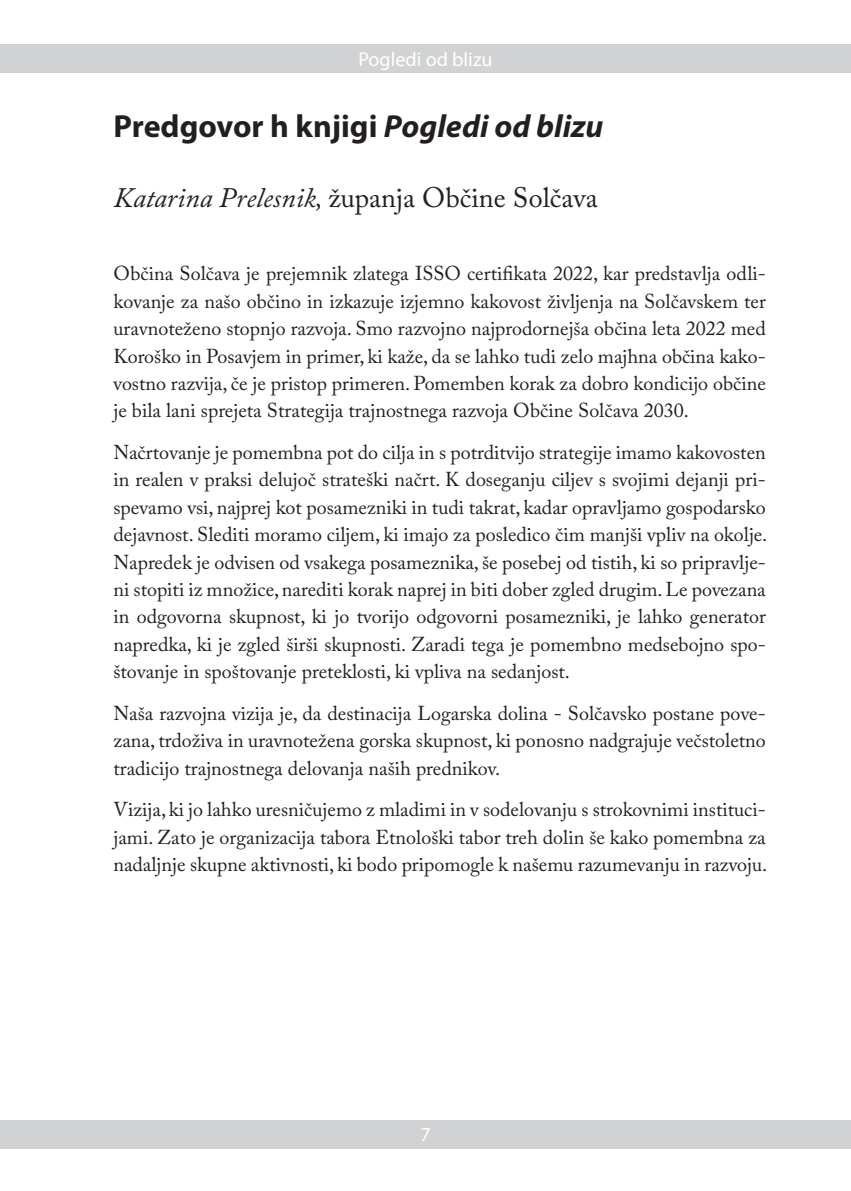
<style>
.page{position:relative;width:851px;height:1191px;background:#fff}
.page>*{position:absolute;margin:0;border:0;box-sizing:border-box;transform-origin:0 0}
.Naslov_1{font:700 32px "Myriad Pro";color:#231f20}
.AVTOR{font:28px "Adobe Caslon Pro";color:#231f20}
.t1{font:20px/27.4px "Adobe Caslon Pro";color:#231f20;text-align:justify}
.t2{font:20px "Myriad Pro";color:#fff}
.s1{font-style:italic}
</style>
<div class="page">
<div style="left:0;top:1120px;width:850px;height:28px;background:#d1d2d4"></div>
<div style="left:0;top:44px;width:850px;height:28px;background:#d1d2d4"></div>
<p class="t2" style="left:358px;top:47px;width:136px">Pogledi od blizu</p>
<p class="Naslov_1" style="left:113px;top:106px;width:491px">Predgovor h knjigi <span class="s1">Pogledi od blizu</span></p>
<p class="AVTOR" style="left:113px;top:181px;width:485px"><span class="s1">Katarina Prelesnik,</span> županja Občine Solčava</p>
<p class="t1" style="left:113px;top:260px;width:654px">Občina Solčava je prejemnik zlatega ISSO certifikata 2022, kar predstavlja odli&shy;kovanje za našo občino in izkazuje izjemno kakovost življenja na Solčavskem ter uravnoteženo stopnjo razvoja. Smo razvojno najprodornejša občina leta 2022 med Koroško in Posavjem in primer, ki kaže, da se lahko tudi zelo majhna občina kako&shy;vostno razvija, če je pristop primeren. Pomemben korak za dobro kondicijo občine je bila lani sprejeta Strategija trajnostnega razvoja Občine Solčava 2030.</p>
<p class="t1" style="left:113px;top:438px;width:655px">Načrtovanje je pomembna pot do cilja in s potrditvijo strategije imamo kakovosten in realen v praksi delujoč strateški načrt. K doseganju ciljev s svojimi dejanji pri&shy;spevamo vsi, najprej kot posamezniki in tudi takrat, kadar opravljamo gospodarsko dejavnost. Slediti moramo ciljem, ki imajo za posledico čim manjši vpliv na okolje.<br>Napredek je odvisen od vsakega posameznika, še posebej od tistih, ki so pripravlje&shy;ni stopiti iz množice, narediti korak naprej in biti dober zgled drugim. Le povezana in odgovorna skupnost, ki jo tvorijo odgovorni posamezniki, je lahko generator napredka, ki je zgled širši skupnosti. Zaradi tega je pomembno medsebojno spo&shy;štovanje in spoštovanje preteklosti, ki vpliva na sedanjost.</p>
<p class="t1" style="left:113px;top:699px;width:653px">Naša razvojna vizija je, da destinacija Logarska dolina - Solčavsko postane pove&shy;zana, trdoživa in uravnotežena gorska skupnost, ki ponosno nadgrajuje večstoletno tradicijo trajnostnega delovanja naših prednikov.</p>
<p class="t1" style="left:113px;top:795px;width:655px">Vizija, ki jo lahko uresničujemo z mladimi in v sodelovanju s strokovnimi instituci&shy;jami. Zato je organizacija tabora Etnološki tabor treh dolin še kako pomembna za nadaljnje skupne aktivnosti, ki bodo pripomogle k našemu razumevanju in razvoju.</p>
<p class="t2" style="left:420px;top:1122px;width:12px">7</p>
</div>
